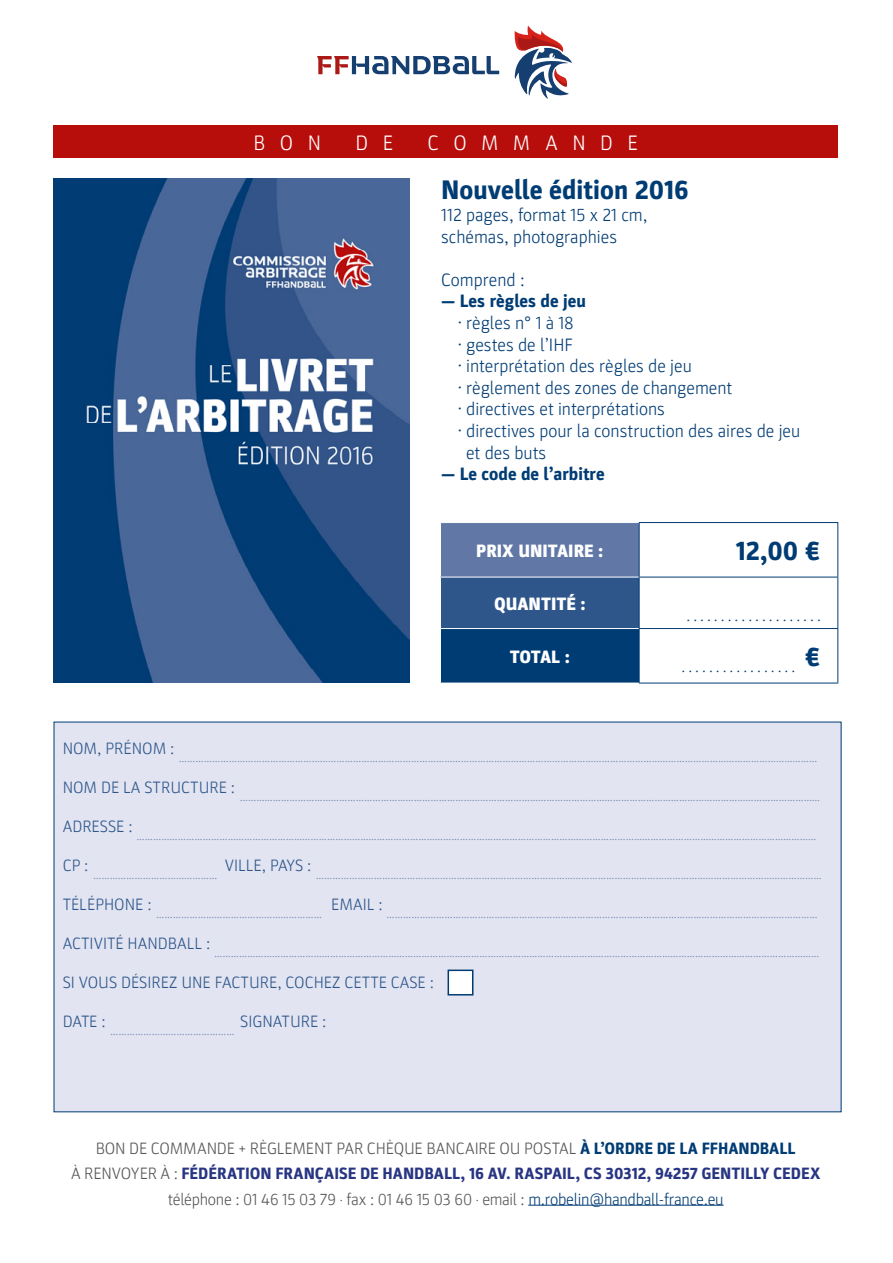
<style>
.page{position:relative;width:893px;height:1263px;background:#fff}
.page>*{position:absolute;margin:0;border:0;box-sizing:border-box;transform-origin:0 0}
.t1{font:800 27px "Parka";color:#003c74}
.t2{font:300 21px "Parka";letter-spacing:.695em;color:#fff}
.t3{font:300 18px/21.6px "Parka";color:#003c74}
.t4{font:800 18px "Parka";color:#003c74}
.t5{font:900 18px "Parka";color:#fff}
.t6{font:300 16.5px "Parka";letter-spacing:-.015em;color:#575756}
.t7{font:300 16.5px "Parka";color:#2f568b}
.t8{font:800 16.5px "Parka";letter-spacing:-.005em;color:#283583}
.t9{font:300 15px "Parka";color:#003c74}
.t10{font:300 12px "Parka";color:#7a8cb5}
.s1{font-weight:800;color:#003c74}
.s2{font-weight:300;color:#575756}
.s3{color:#003c74}
</style>
<div class="page">
<div style="left:53px;top:125px;width:785px;height:33px;background:#b70e0c"></div>
<div style="left:54px;top:722px;width:787px;height:390px;background:#e2e5f1"></div>
<hr style="left:528px;top:1205px;width:196px;height:1px;background:#003c74">
<img style="left:53px;top:179px;width:357px;height:504px">
<svg style="left:514px;top:25px;width:58px;height:74px"></svg>
<svg style="left:317px;top:56px;width:182px;height:18px"></svg>
<div style="left:440px;top:522px;width:199px;height:55px;background:#6178a7"></div>
<div style="left:440px;top:577px;width:199px;height:51px;background:#2f568b"></div>
<div style="left:440px;top:628px;width:199px;height:55px;background:#003c74"></div>
<hr style="left:639px;top:522px;width:199px;height:1px;background:#003c74">
<hr style="left:837px;top:523px;width:1px;height:54px;background:#003c74">
<hr style="left:639px;top:577px;width:199px;height:1px;background:#003c74">
<hr style="left:837px;top:577px;width:1px;height:51px;background:#003c74">
<hr style="left:639px;top:628px;width:199px;height:1px;background:#003c74">
<hr style="left:837px;top:629px;width:1px;height:54px;background:#003c74">
<hr style="left:639px;top:683px;width:199px;height:1px;background:#003c74">
<hr style="left:440px;top:522px;width:199px;height:1px;background:#fff">
<hr style="left:440px;top:523px;width:1px;height:54px;background:#fff">
<hr style="left:440px;top:577px;width:199px;height:1px;background:#fff">
<hr style="left:440px;top:577px;width:1px;height:51px;background:#fff">
<hr style="left:440px;top:628px;width:199px;height:1px;background:#fff">
<hr style="left:440px;top:629px;width:1px;height:54px;background:#fff">
<hr style="left:639px;top:523px;width:1px;height:54px;background:#003c74">
<hr style="left:639px;top:577px;width:1px;height:51px;background:#003c74">
<hr style="left:639px;top:629px;width:1px;height:54px;background:#003c74">
<div style="left:448px;top:969px;width:25px;height:26px;background:#fff;border:2px solid #003c74"></div>
<p class="t2" style="left:253px;top:131px;width:69px">BON</p>
<p class="t2" style="left:355px;top:131px;width:39px">D E</p>
<p class="t2" style="left:428px;top:131px;width:212px">COMMANDE</p>
<p class="t1" style="left:441px;top:175px;width:249px">Nouvelle édition 2016</p>
<p class="t3" style="left:441px;top:204px;width:208px">112 pages, format 15 x 21 cm, schémas, photographies</p>
<p class="t3" style="left:441px;top:269px;width:85px">Comprend :</p>
<p class="t4" style="left:441px;top:291px;width:146px">— Les règles de jeu</p>
<p class="t3" style="left:458px;top:312px;width:118px">• règles n° 1 à 18</p>
<p class="t3" style="left:458px;top:334px;width:117px">• gestes de l’IHF</p>
<p class="t3" style="left:458px;top:355px;width:236px">• interprétation des règles de jeu</p>
<p class="t3" style="left:458px;top:377px;width:276px">• règlement des zones de changement</p>
<p class="t3" style="left:458px;top:399px;width:209px">• directives et interprétations</p>
<p class="t3" style="left:458px;top:420px;width:344px">• directives pour la construction des aires de jeu</p>
<p class="t3" style="left:466px;top:442px;width:82px">et des buts</p>
<p class="t4" style="left:441px;top:464px;width:165px">— Le code de l’arbitre</p>
<p class="t7" style="left:63px;top:739px;width:113px">NOM, PRÉNOM :</p>
<p class="t5" style="left:476px;top:540px;width:129px">PRIX UNITAIRE :</p>
<p class="t1" style="left:736px;top:536px;width:87px">12,00 €</p>
<p class="t5" style="left:494px;top:593px;width:93px">QUANTITÉ :</p>
<p class="t9" style="left:686px;top:607px;width:136px">....................</p>
<p class="t5" style="left:510px;top:646px;width:62px">TOTAL :</p>
<p class="t9" style="left:681px;top:659px;width:141px">................. <sup>€</sup></p>
<p class="t10" style="left:179px;top:751px;width:640px">……………………………………………………………………………………………………………………………………………………………………………………………………………</p>
<p class="t7" style="left:63px;top:778px;width:174px">NOM DE LA STRUCTURE :</p>
<p class="t10" style="left:240px;top:790px;width:582px">…………………………………………………………………………………………………………………………………………………………………………………………</p>
<p class="t7" style="left:63px;top:817px;width:71px">ADRESSE :</p>
<p class="t10" style="left:136px;top:829px;width:681px">…………………………………………………………………………………………………………………………………………………………………………………………………………………………</p>
<p class="t7" style="left:63px;top:856px;width:27px">CP :</p>
<p class="t10" style="left:93px;top:868px;width:126px">………………………………………</p>
<p class="t7" style="left:225px;top:856px;width:88px">VILLE, PAYS :</p>
<p class="t10" style="left:316px;top:868px;width:507px">…………………………………………………………………………………………………………………………………………………………………</p>
<p class="t7" style="left:63px;top:895px;width:91px">TÉLÉPHONE :</p>
<p class="t10" style="left:156px;top:907px;width:663px">…………………………………………………… <sup>EMAIL</sup> <sup>:</sup> …………………………………………………………………………………………………………………………………………</p>
<p class="t7" style="left:63px;top:934px;width:149px">ACTIVITÉ HANDBALL :</p>
<p class="t10" style="left:214px;top:946px;width:607px">…………………………………………………………………………………………………………………………………………………………………………………………………</p>
<p class="t7" style="left:63px;top:973px;width:373px">SI VOUS DÉSIREZ UNE FACTURE, COCHEZ CETTE CASE :</p>
<p class="t7" style="left:63px;top:1012px;width:45px">DATE :</p>
<p class="t10" style="left:110px;top:1024px;width:218px">……………………………………… <sup>SIGNATURE</sup> <sup>:</sup></p>
<p class="t6" style="left:96px;top:1139px;width:701px">BON DE COMMANDE + RÈGLEMENT PAR CHÈQUE BANCAIRE OU POSTAL <span class="s1">À L’ORDRE DE LA FFHANDBALL</span></p>
<p class="t8" style="left:71px;top:1164px;width:751px"><span class="s2">À RENVOYER À :</span> FÉDÉRATION FRANÇAISE DE HANDBALL, 16 AV. RASPAIL, CS 30312, 94257 GENTILLY CEDEX</p>
<p class="t6" style="left:168px;top:1190px;width:557px">téléphone : 01 46 15 03 79 · fax : 01 46 15 03 60 · email : <span class="s3">m.robelin@handball-france.eu</span></p>
</div>
